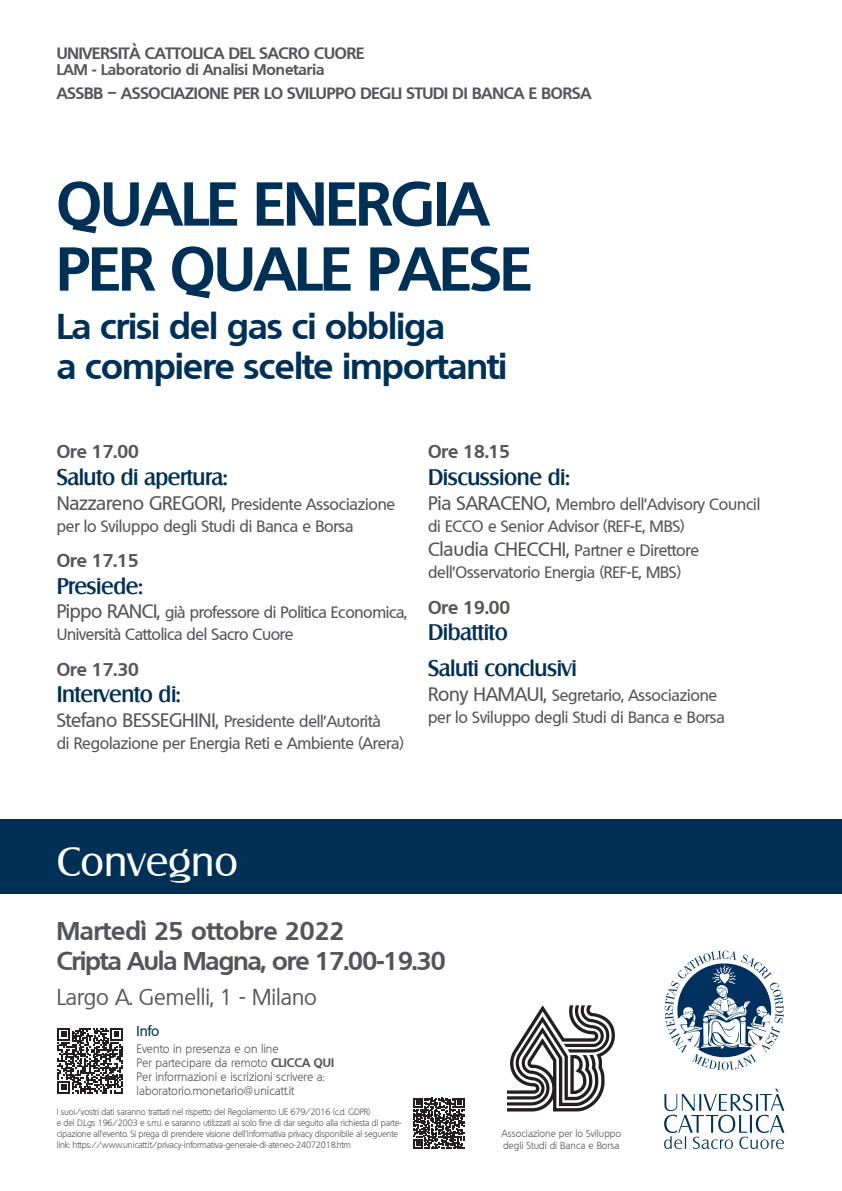
<style>
.page{position:relative;width:842px;height:1191px;background:#fff}
.page>*{position:absolute;margin:0;border:0;box-sizing:border-box;transform-origin:0 0}
.Titolo{font:700 60px/65px "Quebec";letter-spacing:-.015em;color:#003056}
.Evento{font:40px "Salzburg";color:#fff}
.Sottotitolo{font:700 35px/40px "Quebec";letter-spacing:-.015em;color:#003056}
.Aula-ora{font:700 25px "Quebec";letter-spacing:-.03em;color:#54555a}
.Data{font:700 25px "Quebec";color:#54555a}
.Titolo_3{font:500 22px "Salzburg";letter-spacing:-.02em;color:#003056}
.Luogo{font:22px "Quebec";color:#54555a}
.ora{font:700 18px "Quebec";color:#54555a}
.professore{font:500 16px/22px "Quebec";letter-spacing:-.01em;color:#54555a}
.Uni{font:700 16px "Quebec";letter-spacing:-.01em;color:#54555a}
.Fac-Dip{font:700 15px "Quebec";color:#54555a}
.info_tit{font:500 14px "Quebec";color:#003056}
.info{font:300 12px/14px "Quebec";color:#54555a}
.info-2{font:300 10px/12px "Quebec";color:#54555a}
.info-3{font:300 9px/11px "Quebec";letter-spacing:-.02em;color:#54555a}
.s1{font-size:19px}
.s2{font-weight:700}
</style>
<div class="page">
<div style="left:0;top:819px;width:842px;height:75px;background:#003056"></div>
<svg style="left:664px;top:950px;width:120px;height:120px"></svg>
<svg style="left:664px;top:1088px;width:120px;height:61px"></svg>
<img style="left:507px;top:1005px;width:108px;height:107px">
<svg style="left:413px;top:1097px;width:51px;height:51px"></svg>
<svg style="left:58px;top:1028px;width:65px;height:65px"></svg>
<p class="Uni" style="left:57px;top:43px;width:309px">UNIVERSITÀ CATTOLICA DEL SACRO CUORE</p>
<p class="Fac-Dip" style="left:57px;top:60px;width:269px">LAM - Laboratorio di Analisi Monetaria</p>
<p class="Uni" style="left:57px;top:82px;width:536px">ASSBB – ASSOCIAZIONE PER LO SVILUPPO DEGLI STUDI DI BANCA E BORSA</p>
<p class="Titolo" style="left:57px;top:170px;width:476px">QUALE ENERGIA<br>PER QUALE PAESE</p>
<p class="Sottotitolo" style="left:57px;top:305px;width:452px">La crisi del gas ci obbliga<br>a compiere scelte importanti</p>
<p class="ora" style="left:57px;top:439px;width:84px">Ore 17.00</p>
<p class="Titolo_3" style="left:57px;top:463px;width:172px">Saluto di apertura:</p>
<p class="professore" style="left:57px;top:492px;width:340px"><span class="s1">Nazzareno GREGORI,</span> Presidente Associazione per lo Sviluppo degli Studi di Banca e Borsa</p>
<p class="ora" style="left:57px;top:548px;width:84px">Ore 17.15</p>
<p class="Titolo_3" style="left:57px;top:572px;width:88px">Presiede:</p>
<p class="professore" style="left:57px;top:601px;width:352px"><span class="s1">Pippo RANCI,</span> già professore di Politica Economica,<br>Università Cattolica del Sacro Cuore</p>
<p class="ora" style="left:57px;top:657px;width:84px">Ore 17.30</p>
<p class="Titolo_3" style="left:57px;top:681px;width:126px">Intervento di:</p>
<p class="professore" style="left:57px;top:710px;width:349px"><span class="s1">Stefano BESSEGHINI,</span> Presidente dell’Autorità<br>di Regolazione per Energia Reti e Ambiente (Arera)</p>
<p class="ora" style="left:428px;top:439px;width:84px">Ore 18.15</p>
<p class="Titolo_3" style="left:428px;top:463px;width:143px">Discussione di:</p>
<p class="professore" style="left:428px;top:492px;width:334px"><span class="s1">Pia SARACENO,</span> Membro dell’Advisory Council di ECCO e Senior Advisor (REF-E, MBS)</p>
<p class="professore" style="left:428px;top:539px;width:273px"><span class="s1">Claudia CHECCHI,</span> Partner e Direttore dell’Osservatorio Energia (REF-E, MBS)</p>
<p class="ora" style="left:428px;top:595px;width:84px">Ore 19.00</p>
<p class="Titolo_3" style="left:428px;top:619px;width:81px">Dibattito</p>
<p class="Titolo_3" style="left:428px;top:654px;width:150px">Saluti conclusivi</p>
<p class="professore" style="left:428px;top:683px;width:298px"><span class="s1">Rony HAMAUI,</span> Segretario, Associazione per lo Sviluppo degli Studi di Banca e Borsa</p>
<p class="Evento" style="left:57px;top:837px;width:183px">Convegno</p>
<p class="Data" style="left:57px;top:914px;width:289px">Martedì 25 ottobre 2022</p>
<p class="Aula-ora" style="left:57px;top:944px;width:390px">Cripta Aula Magna, ore 17.00-19.30</p>
<p class="Luogo" style="left:57px;top:983px;width:262px">Largo A. Gemelli, 1 - Milano</p>
<p class="info_tit" style="left:137px;top:1021px;width:24px">Info</p>
<p class="info" style="left:137px;top:1041px;width:144px">Evento in presenza e on line</p>
<p class="info" style="left:137px;top:1055px;width:199px">Per partecipare da remoto <span class="s2">CLICCA QUI</span></p>
<p class="info" style="left:137px;top:1069px;width:190px">Per informazioni e iscrizioni scrivere a: laboratorio.monetario@unicatt.it</p>
<p class="info-3" style="left:57px;top:1106px;width:347px">I suoi/vostri dati saranno trattati nel rispetto del Regolamento UE 679/2016 (c.d. GDPR)<br>e del D.Lgs 196/2003 e s.m.i. e saranno utilizzati al solo fine di dar seguito alla richiesta di parte&shy;cipazione all’evento. Si prega di prendere visione dell’informativa privacy disponibile al seguente link: https://www.unicatt.it/privacy-informativa-generale-di-ateneo-24072018.htm</p>
<p class="info-2" style="left:501px;top:1127px;width:121px">Associazione per lo Sviluppo degli Studi di Banca e Borsa</p>
</div>
